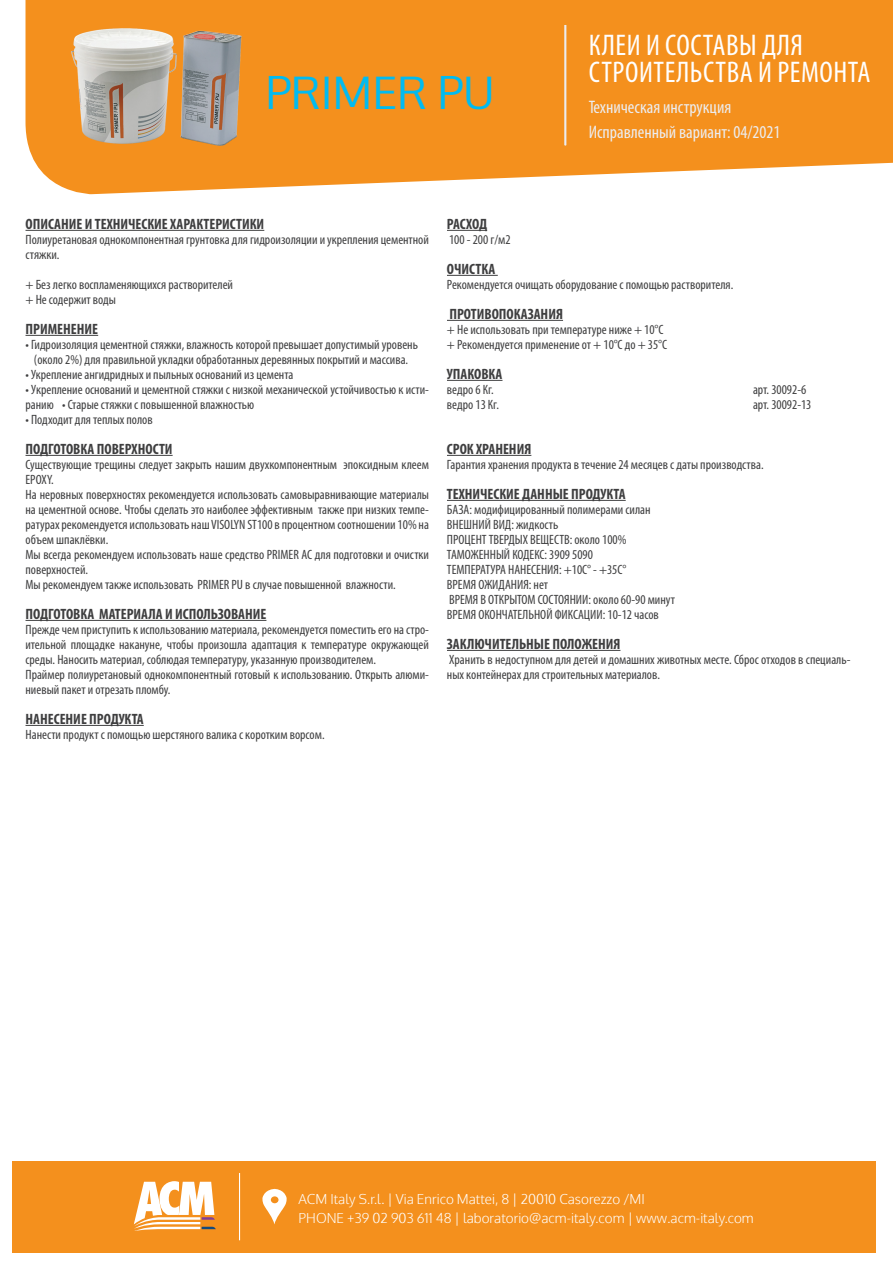
<style>
.page{position:relative;width:893px;height:1263px;background:#fff}
.page>*{position:absolute;margin:0;border:0;box-sizing:border-box;transform-origin:0 0}
.t1{font:45px "Oxygen";color:#00bbf1}
.t2{font:condensed 30px/27px "Myriad Pro";letter-spacing:.02em;color:#fff}
.t3{font:condensed 18.15px "Myriad Pro";color:#ececee}
.t4{font:700 condensed 15px "Myriad Pro";color:#3e3e3f}
.t5{font:condensed 13.5px/15px "Myriad Pro";color:#3e3e3f}
.t6{font:300 13.5px "Oxygen";color:#fff}
</style>
<div class="page">
<div style="left:13px;top:1161px;width:863px;height:91px;background:#f4901d"></div>
<svg style="left:26px;top:0;width:867px;height:194px;background:#f59b33"></svg>
<img style="left:61px;top:0;width:189px;height:181px">
<svg style="left:262px;top:1189px;width:25px;height:35px"></svg>
<hr style="left:239px;top:1173px;width:1px;height:67px;background:#fff">
<svg style="left:134px;top:1181px;width:82px;height:49px"></svg>
<hr style="left:26px;top:230px;width:238px;height:1px;background:#3e3e3f">
<hr style="left:26px;top:335px;width:72px;height:1px;background:#3e3e3f">
<hr style="left:26px;top:455px;width:147px;height:1px;background:#3e3e3f">
<hr style="left:26px;top:620px;width:240px;height:1px;background:#3e3e3f">
<hr style="left:26px;top:725px;width:118px;height:1px;background:#3e3e3f">
<hr style="left:447px;top:230px;width:40px;height:1px;background:#3e3e3f">
<hr style="left:447px;top:275px;width:51px;height:1px;background:#3e3e3f">
<hr style="left:447px;top:320px;width:116px;height:1px;background:#3e3e3f">
<hr style="left:447px;top:380px;width:55px;height:1px;background:#3e3e3f">
<hr style="left:447px;top:455px;width:84px;height:1px;background:#3e3e3f">
<hr style="left:447px;top:500px;width:179px;height:1px;background:#3e3e3f">
<hr style="left:447px;top:650px;width:173px;height:1px;background:#3e3e3f">
<hr style="left:565px;top:25px;width:1px;height:120px;background:#ececee">
<p class="t1" style="left:266px;top:62px;width:230px">PRIMER PU</p>
<p class="t2" style="left:589px;top:31px;width:283px">КЛЕИ И СОСТАВЫ ДЛЯ<br>СТРОИТЕЛЬСТВА И РЕМОНТА</p>
<p class="t3" style="left:589px;top:96px;width:144px">Техническая инструкция</p>
<p class="t3" style="left:589px;top:121px;width:193px">Исправленный вариант: 04/2021</p>
<p class="t4" style="left:26px;top:214px;width:240px">ОПИСАНИЕ И ТЕХНИЧЕСКИЕ ХАРАКТЕРИСТИКИ</p>
<p class="t5" style="left:26px;top:232px;width:405px">Полиуретановая однокомпонентная грунтовка для гидроизоляции и укрепления цементной стяжки.</p>
<p class="t5" style="left:26px;top:277px;width:209px">+ Без легко воспламеняющихся растворителей</p>
<p class="t5" style="left:26px;top:292px;width:92px">+ Не содержит воды</p>
<p class="t4" style="left:26px;top:319px;width:74px">ПРИМЕНЕНИЕ</p>
<p class="t5" style="left:26px;top:337px;width:394px">• Гидроизоляция цементной стяжки, влажность которой превышает допустимый уровень</p>
<p class="t5" style="left:34px;top:352px;width:376px">(около 2%) для правильной укладки обработанных деревянных покрытий и массива.</p>
<p class="t5" style="left:26px;top:367px;width:269px">• Укрепление ангидридных и пыльных оснований из цемента</p>
<p class="t5" style="left:26px;top:382px;width:405px">• Укрепление оснований и цементной стяжки с низкой механической устойчивостью к исти&shy;ранию • Старые стяжки с повышенной влажностью</p>
<p class="t5" style="left:26px;top:412px;width:129px">• Подходит для теплых полов</p>
<p class="t4" style="left:26px;top:439px;width:149px">ПОДГОТОВКА ПОВЕРХНОСТИ</p>
<p class="t5" style="left:26px;top:457px;width:405px">Существующие трещины следует закрыть нашим двухкомпонентным эпоксидным клеем<br>EPOXY.</p>
<p class="t5" style="left:26px;top:487px;width:405px;text-align:justify">На неровных поверхностях рекомендуется использовать самовыравнивающие материалы на цементной основе. Чтобы сделать это наиболее эффективным также при низких темпе&shy;ратурах рекомендуется использовать наш VISOLYN ST100 в процентном соотношении 10% на объем шпаклёвки.</p>
<p class="t5" style="left:26px;top:547px;width:405px">Мы всегда рекомендуем использовать наше средство PRIMER AC для подготовки и очистки поверхностей.</p>
<p class="t5" style="left:26px;top:577px;width:372px">Мы рекомендуем также использовать PRIMER PU в случае повышенной влажности.</p>
<p class="t4" style="left:26px;top:604px;width:242px">ПОДГОТОВКА МАТЕРИАЛА И ИСПОЛЬЗОВАНИЕ</p>
<p class="t5" style="left:26px;top:622px;width:405px;text-align:justify">Прежде чем приступить к использованию материала, рекомендуется поместить его на стро&shy;ительной площадке накануне, чтобы произошла адаптация к температуре окружающей среды. Наносить материал, соблюдая температуру, указанную производителем.</p>
<p class="t5" style="left:26px;top:667px;width:405px">Праймер полиуретановый однокомпонентный готовый к использованию. Открыть алюми&shy;ниевый пакет и отрезать пломбу.</p>
<p class="t4" style="left:26px;top:709px;width:120px">НАНЕСЕНИЕ ПРОДУКТА</p>
<p class="t5" style="left:26px;top:727px;width:301px">Нанести продукт с помощью шерстяного валика с коротким ворсом.</p>
<p class="t4" style="left:447px;top:214px;width:42px">РАСХОД</p>
<p class="t5" style="left:449px;top:232px;width:63px">100 - 200 г/м2</p>
<p class="t4" style="left:447px;top:259px;width:50px">ОЧИСТКА</p>
<p class="t5" style="left:447px;top:277px;width:288px">Рекомендуется очищать оборудование с помощью растворителя.</p>
<p class="t4" style="left:449px;top:304px;width:115px">ПРОТИВОПОКАЗАНИЯ</p>
<p class="t5" style="left:447px;top:322px;width:218px">+ Не использовать при температуре ниже + 10°C</p>
<p class="t5" style="left:447px;top:337px;width:222px">+ Рекомендуется применение от + 10°C до + 35°C</p>
<p class="t4" style="left:447px;top:364px;width:57px">УПАКОВКА</p>
<p class="t5" style="left:447px;top:382px;width:48px">ведро 6 Кг.</p>
<p class="t5" style="left:753px;top:382px;width:55px">арт. 30092-6</p>
<p class="t5" style="left:447px;top:397px;width:54px">ведро 13 Кг.</p>
<p class="t5" style="left:753px;top:397px;width:60px">арт. 30092-13</p>
<p class="t4" style="left:447px;top:439px;width:86px">СРОК ХРАНЕНИЯ</p>
<p class="t5" style="left:447px;top:457px;width:318px">Гарантия хранения продукта в течение 24 месяцев с даты производства.</p>
<p class="t4" style="left:447px;top:484px;width:180px">ТЕХНИЧЕСКИЕ ДАННЫЕ ПРОДУКТА</p>
<p class="t5" style="left:447px;top:502px;width:205px">БАЗА: модифицированный полимерами силан</p>
<p class="t5" style="left:447px;top:517px;width:113px">ВНЕШНИЙ ВИД: жидкость</p>
<p class="t5" style="left:447px;top:532px;width:181px">ПРОЦЕНТ ТВЕРДЫХ ВЕЩЕСТВ: около 100%</p>
<p class="t5" style="left:447px;top:547px;width:147px">ТАМОЖЕННЫЙ КОДЕКС: 3909 5090</p>
<p class="t5" style="left:447px;top:562px;width:181px">ТЕМПЕРАТУРА НАНЕСЕНИЯ: +10C° - +35С°</p>
<p class="t5" style="left:447px;top:577px;width:103px">ВРЕМЯ ОЖИДАНИЯ: нет</p>
<p class="t5" style="left:449px;top:592px;width:227px">ВРЕМЯ В ОТКРЫТОМ СОСТОЯНИИ: около 60-90 минут</p>
<p class="t5" style="left:447px;top:607px;width:213px">ВРЕМЯ ОКОНЧАТЕЛЬНОЙ ФИКСАЦИИ: 10-12 часов</p>
<p class="t4" style="left:447px;top:634px;width:175px">ЗАКЛЮЧИТЕЛЬНЫЕ ПОЛОЖЕНИЯ</p>
<p class="t5" style="left:447px;top:652px;width:405px">Хранить в недоступном для детей и домашних животных месте. Сброс отходов в специаль&shy;ных контейнерах для строительных материалов.</p>
<p class="t6" style="left:299px;top:1190px;width:348px">ACM Italy S.r.l. | Via Enrico Mattei, 8 | 20010 Casorezzo /MI</p>
<p class="t6" style="left:299px;top:1210px;width:457px">PHONE +39 02 903 611 48 | laboratorio@acm-italy.com | www.acm-italy.com</p>
</div>
